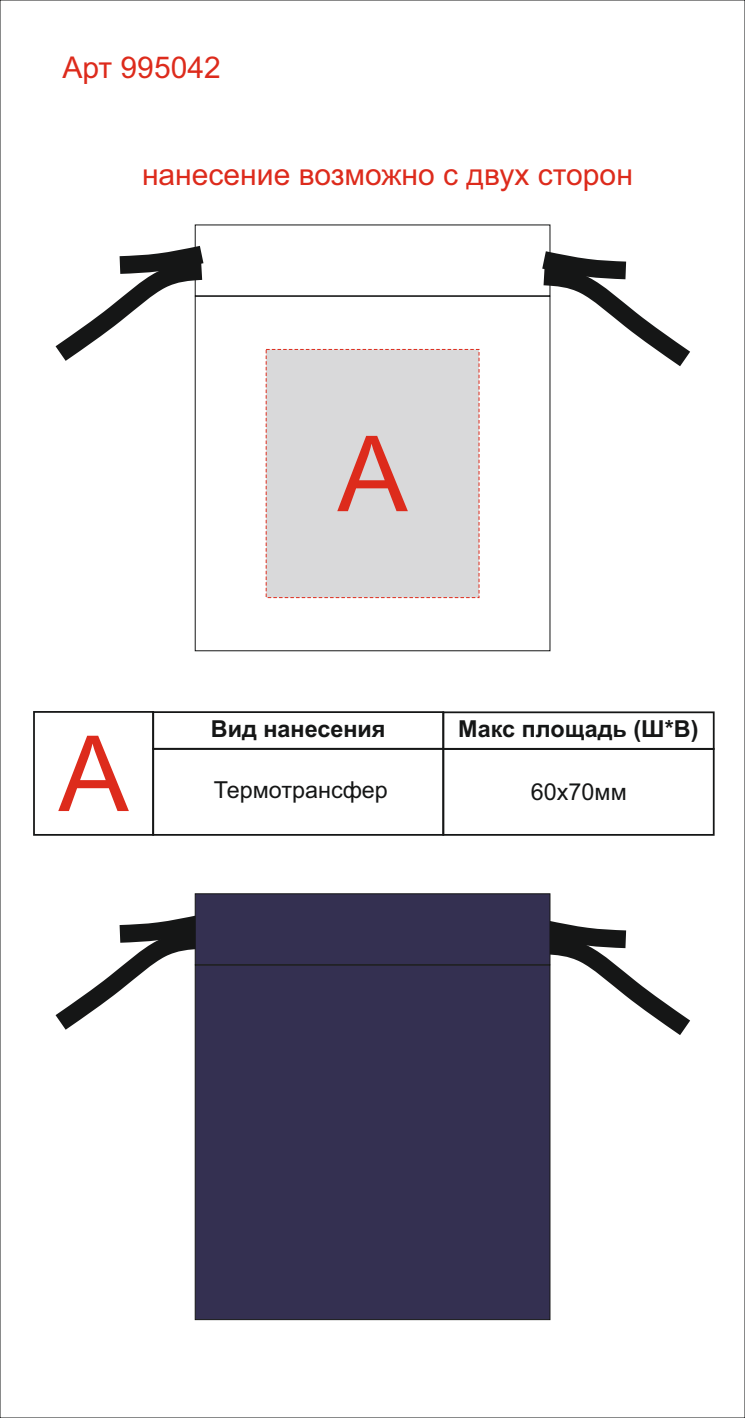
<style>
.page{position:relative;width:745px;height:1418px;background:#fff}
.page>*{position:absolute;margin:0;border:0;box-sizing:border-box;transform-origin:0 0}
.t1{font:105.12px "Arial";color:#dd2b1c}
.t2{font:30px "Arial";color:#dd2b1c}
.t3{font:700 23.38px "Arial";color:#151616}
.t4{font:23.38px "Arial";color:#151616}
</style>
<div class="page">
<svg style="left:55px;top:233px;width:149px;height:145px"></svg>
<svg style="left:542px;top:239px;width:148px;height:144px"></svg>
<div style="left:265px;top:349px;width:214px;height:249px;background:#d9d9da"></div>
<div style="left:194px;top:1052px;width:356px;height:268px;background:#343051"></div>
<svg style="left:55px;top:893px;width:635px;height:159px"></svg>
<div style="left:152px;top:711px;width:292px;height:38px;border:2px solid #151616"></div>
<div style="left:152px;top:748px;width:292px;height:87px;border:2px solid #151616"></div>
<div style="left:442px;top:711px;width:272px;height:39px;border:2px solid #151616"></div>
<div style="left:442px;top:748px;width:272px;height:87px;border:2px solid #151616"></div>
<div style="left:33px;top:711px;width:121px;height:124px;border:2px solid #151616"></div>
<p class="t2" style="left:62px;top:56px;width:160px">Арт 995042</p>
<p class="t2" style="left:142px;top:163px;width:492px">нанесение возможно с двух сторон</p>
<h1 class="t1" style="left:58px;top:734px;width:72px">А</h1>
<h1 class="t1" style="left:337px;top:434px;width:72px">А</h1>
<p class="t3" style="left:211px;top:720px;width:176px">Вид нанесения</p>
<p class="t3" style="left:458px;top:719px;width:242px">Макс площадь (Ш*В)</p>
<p class="t4" style="left:214px;top:780px;width:175px">Термотрансфер</p>
<p class="t4" style="left:530px;top:783px;width:97px">60х70мм</p>
</div>
